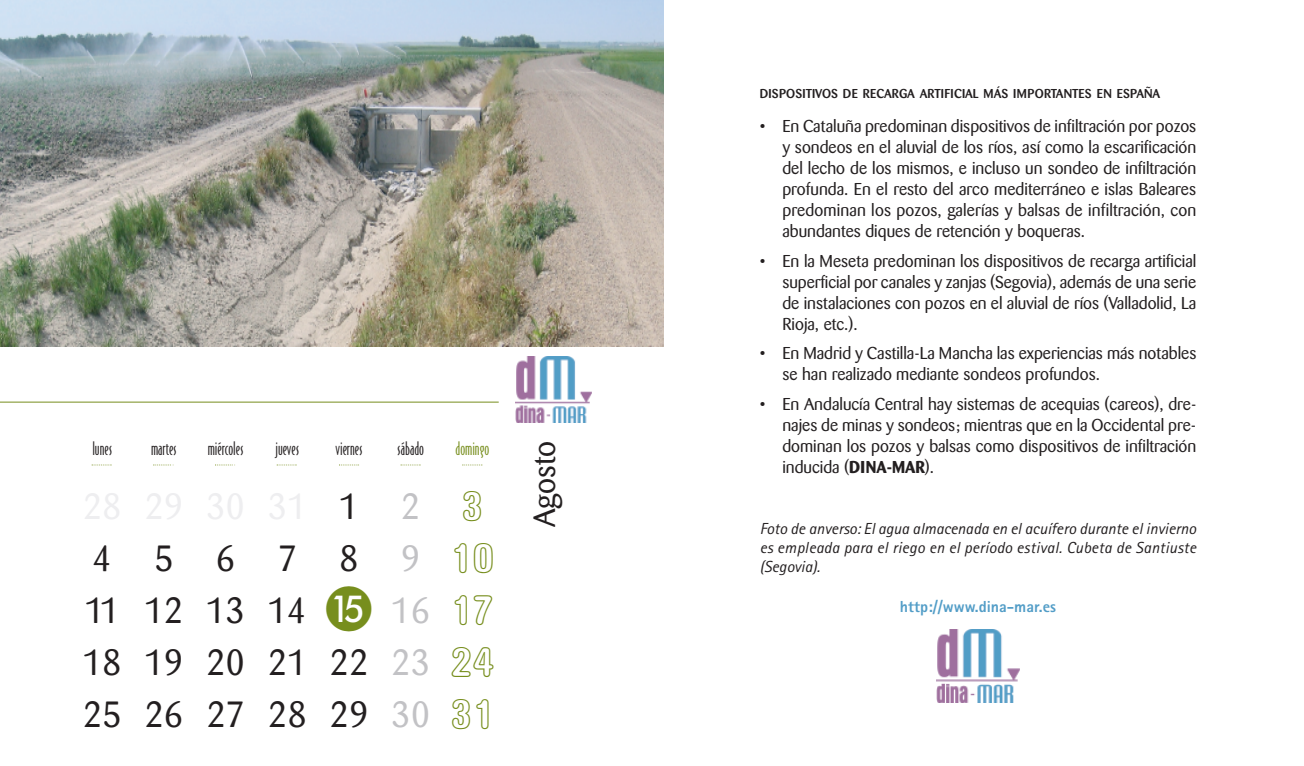
<style>
.page{position:relative;width:1304px;height:766px;background:#fff}
.page>*{position:absolute;margin:0;border:0;box-sizing:border-box;transform-origin:0 0}
.t1{font:36px/52px "Barmeno";color:#231f20;text-align:justify}
.t2{font:36px/52px "Barmeno";letter-spacing:1.17em;color:#231f20}
.t3{font:30.6px "Barmeno";color:#231f20}
.t4{font:17.6px "Bodega Sans Oldstyle";color:#231f20}
.t5{font:17.6px "Bodega Sans Oldstyle";color:#778e1d}
.t6{font:17px/21px "Barmeno";color:#231f20;text-align:justify}
.t7{font:italic 16px/19.2px "Rotis Sans Serif";letter-spacing:.015em;color:#231f20;text-align:justify}
.t8{font:800 16px "Rotis Sans Serif";color:#529dc7}
.t9{font:500 12.8px "Barmeno";color:#231f20}
.s1{color:#c2c2c5}
.s2{font-family:"AG Book Rounded Bold Cn Outline";font-size:42.2px;color:#778e1d}
.s3{font-weight:700}
</style>
<div class="page">
<img style="left:936px;top:629px;width:84px;height:73px">
<img style="left:0;top:0;width:663px;height:346px">
<svg style="left:462px;top:464px;width:21px;height:1px"></svg>
<svg style="left:401px;top:464px;width:20px;height:1px"></svg>
<svg style="left:339px;top:464px;width:20px;height:1px"></svg>
<svg style="left:277px;top:464px;width:20px;height:1px"></svg>
<svg style="left:215px;top:464px;width:20px;height:1px"></svg>
<svg style="left:153px;top:464px;width:21px;height:1px"></svg>
<svg style="left:92px;top:464px;width:20px;height:1px"></svg>
<hr style="left:0;top:401px;width:499px;height:1px;background:#778e1d">
<img style="left:516px;top:356px;width:75px;height:66px">
<p class="t4" style="left:92px;top:439px;width:21px">lunes</p>
<p class="t4" style="left:151px;top:439px;width:27px">martes</p>
<p class="t4" style="left:208px;top:439px;width:37px">miércoles</p>
<p class="t4" style="left:275px;top:439px;width:25px">jueves</p>
<p class="t4" style="left:336px;top:439px;width:29px">viernes</p>
<p class="t4" style="left:397px;top:439px;width:28px">sábado</p>
<p class="t5" style="left:455px;top:439px;width:35px">domingo</p>
<h1 class="t2" style="left:85px;top:535px;width:411px">45678<span class="s1">9</span><span class="s2">10<br></span>11 12 13 14</h1>
<h1 class="t1" style="left:83px;top:587px;width:413px;text-indent:308px"><span class="s1">16</span> <span class="s2">17<br></span>18 19 20 21 22 <span class="s1">23</span> <span class="s2">24<br></span>25 26 27 28 29 <span class="s1">30</span> <span class="s2">31</span></h1>
<h2 class="t3" style="left:532px;top:527px;width:88px;rotate:-90deg">Agosto</h2>
<p class="t9" style="left:760px;top:88px;width:402px">DISPOSITIVOS DE RECARGA ARTIFICIAL MÁS IMPORTANTES EN ESPAÑA</p>
<p class="t6" style="left:782px;top:117px;width:415px;text-indent:-23px">• En Cataluña predominan dispositivos de infiltración por pozos y sondeos en el aluvial de los ríos, así como la escarificación del lecho de los mismos, e incluso un sondeo de infiltración profunda. En el resto del arco mediterráneo e islas Baleares predominan los pozos, galerías y balsas de infiltración, con abundantes diques de retención y boqueras.</p>
<p class="t6" style="left:782px;top:251px;width:415px;text-indent:-23px">• En la Meseta predominan los dispositivos de recarga artificial superficial por canales y zanjas (Segovia), además de una serie de instalaciones con pozos en el aluvial de ríos (Valladolid, La Rioja, etc.).</p>
<p class="t6" style="left:782px;top:344px;width:416px;text-indent:-23px">• En Madrid y Castilla-La Mancha las experiencias más notables se han realizado mediante sondeos profundos.</p>
<p class="t6" style="left:782px;top:394px;width:416px;text-indent:-23px">• En Andalucía Central hay sistemas de acequias (careos), dre&shy;najes de minas y sondeos; mientras que en la Occidental pre&shy;dominan los pozos y balsas como dispositivos de infiltración inducida (<span class="s3">DINA-MAR</span>).</p>
<p class="t7" style="left:760px;top:520px;width:438px">Foto de anverso: El agua almacenada en el acuífero durante el invierno es empleada para el riego en el período estival. Cubeta de Santiuste (Segovia).</p>
<p class="t8" style="left:900px;top:601px;width:158px">http://www.dina-mar.es</p>
</div>
